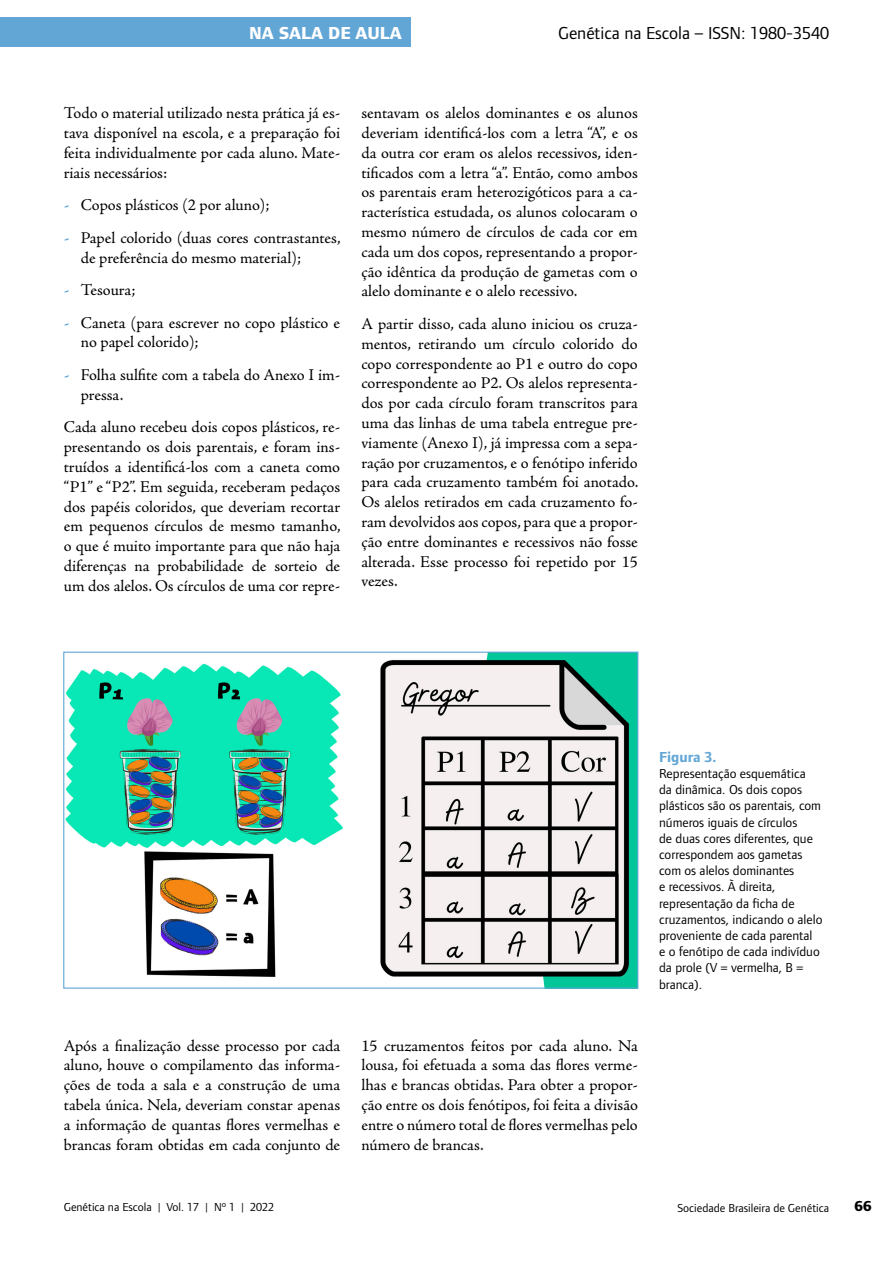
<style>
.page{position:relative;width:893px;height:1263px;background:#fff}
.page>*{position:absolute;margin:0;border:0;box-sizing:border-box;transform-origin:0 0}
.t1{font:18px "Foundry Form Sans";color:#000}
.t2{font:800 18px "Foundry Form Sans";color:#fff}
.Texto{font:16.5px/19.8px "Adobe Jenson Pro";letter-spacing:-.005em;color:#000;text-align:justify}
.Legenda{font:700 15px "Foundry Form Sans";color:#62a6d6}
.t3{font:800 15px "Foundry Form Sans";color:#000}
.Legenda-2{font:13.5px/16.2px "Foundry Form Sans";color:#000}
.t4{font:12px "Foundry Form Sans";color:#000}
.s1{font-weight:700;color:#62a6d6}
</style>
<div class="page">
<img style="left:65px;top:654px;width:571px;height:333px">
<div style="left:0;top:17px;width:411px;height:30px;background:#62a6d6"></div>
<p class="t2" style="left:249px;top:23px;width:154px">NA SALA DE AULA</p>
<p class="t1" style="left:558px;top:23px;width:273px">Genética na Escola – ISSN: 1980-3540</p>
<p class="Texto" style="left:64px;top:103px;width:278px">Todo o material utilizado nesta prática já es&shy;tava disponível na escola, e a preparação foi feita individualmente por cada aluno. Mate&shy;riais necessários:</p>
<p class="Texto" style="left:64px;top:195px;width:207px"><span class="s1">-</span> Copos plásticos (2 por aluno);</p>
<p class="Texto" style="left:81px;top:228px;width:261px;text-indent:-17px"><span class="s1">-</span> Papel colorido (duas cores contrastantes, de preferência do mesmo material);</p>
<p class="Texto" style="left:64px;top:280px;width:73px"><span class="s1">-</span> Tesoura;</p>
<p class="Texto" style="left:81px;top:313px;width:261px;text-indent:-17px"><span class="s1">-</span> Caneta (para escrever no copo plástico e no papel colorido);</p>
<p class="Texto" style="left:81px;top:365px;width:261px;text-indent:-17px"><span class="s1">-</span> Folha sulfite com a tabela do Anexo I im&shy;pressa.</p>
<p class="Texto" style="left:64px;top:418px;width:278px">Cada aluno recebeu dois copos plásticos, re&shy;presentando os dois parentais, e foram ins&shy;truídos a identificá-los com a caneta como “P1” e “P2”. Em seguida, receberam pedaços dos papéis coloridos, que deveriam recortar em pequenos círculos de mesmo tamanho, o que é muito importante para que não haja diferenças na probabilidade de sorteio de um dos alelos. Os círculos de uma cor repre-</p>
<p class="Texto" style="left:361px;top:103px;width:278px">sentavam os alelos dominantes e os alunos deveriam identificá-los com a letra “A”, e os da outra cor eram os alelos recessivos, iden&shy;tificados com a letra “a”. Então, como ambos os parentais eram heterozigóticos para a ca&shy;racterística estudada, os alunos colocaram o mesmo número de círculos de cada cor em cada um dos copos, representando a propor&shy;ção idêntica da produção de gametas com o alelo dominante e o alelo recessivo.</p>
<p class="Texto" style="left:361px;top:314px;width:278px">A partir disso, cada aluno iniciou os cruza&shy;mentos, retirando um círculo colorido do copo correspondente ao P1 e outro do copo correspondente ao P2. Os alelos representa&shy;dos por cada círculo foram transcritos para uma das linhas de uma tabela entregue pre&shy;viamente (Anexo I), já impressa com a sepa&shy;ração por cruzamentos, e o fenótipo inferido para cada cruzamento também foi anotado.<br>Os alelos retirados em cada cruzamento fo&shy;ram devolvidos aos copos, para que a propor&shy;ção entre dominantes e recessivos não fosse alterada. Esse processo foi repetido por 15 vezes.</p>
<p class="Texto" style="left:64px;top:1036px;width:278px">Após a finalização desse processo por cada aluno, houve o compilamento das informa&shy;ções de toda a sala e a construção de uma tabela única. Nela, deveriam constar apenas a informação de quantas flores vermelhas e brancas foram obtidas em cada conjunto de</p>
<p class="Texto" style="left:361px;top:1036px;width:278px">15 cruzamentos feitos por cada aluno. Na lousa, foi efetuada a soma das flores verme&shy;lhas e brancas obtidas. Para obter a propor&shy;ção entre os dois fenótipos, foi feita a divisão entre o número total de flores vermelhas pelo número de brancas.</p>
<p class="Legenda" style="left:659px;top:748px;width:59px">Figura 3.</p>
<p class="Legenda-2" style="left:659px;top:765px;width:165px">Representação esquemática<br>da dinâmica. Os dois copos plásticos são os parentais, com números iguais de círculos<br>de duas cores diferentes, que correspondem aos gametas com os alelos dominantes<br>e recessivos. À direita, representação da ficha de cruzamentos, indicando o alelo proveniente de cada parental<br>e o fenótipo de cada indivíduo da prole (V = vermelha, B = branca).</p>
<p class="t4" style="left:64px;top:1200px;width:212px">Genética na Escola | Vol. 17 | Nº 1 | 2022</p>
<p class="t4" style="left:677px;top:1202px;width:153px">Sociedade Brasileira de Genética</p>
<p class="t3" style="left:855px;top:1198px;width:19px">66</p>
</div>
